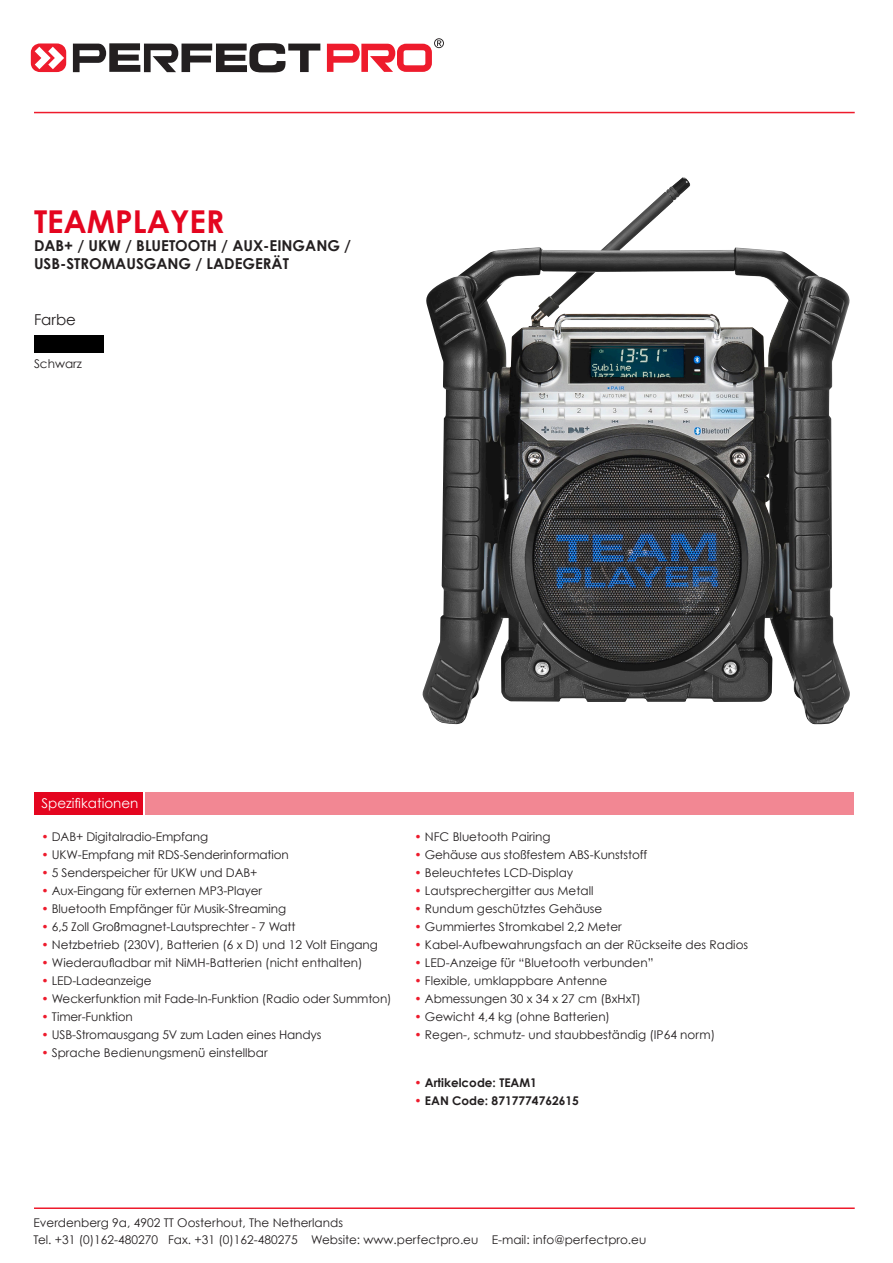
<style>
.page{position:relative;width:893px;height:1263px;background:#fff}
.page>*{position:absolute;margin:0;border:0;box-sizing:border-box;transform-origin:0 0}
.t1{font:700 31.5px "Century Gothic";color:#e4051f}
.t2{font:700 15px "Century Gothic";color:#231f20}
.t3{font:15px "Century Gothic";color:#231f20}
.t4{font:13.5px "Century Gothic";color:#fff}
.t5{font:12px "Century Gothic";color:#231f20}
.t6{font:700 12px "Century Gothic";color:#231f20}
.s1{color:#ee1b2c}
.s2{font-family:"Helvetica Neue"}
</style>
<div class="page">
<svg style="left:31px;top:43px;width:35px;height:29px"></svg>
<svg style="left:73px;top:43px;width:247px;height:29px"></svg>
<svg style="left:327px;top:38px;width:117px;height:34px"></svg>
<hr style="left:34px;top:112px;width:821px;height:1px;background:#ee1b2c">
<div style="left:34px;top:335px;width:69px;height:17px;background:#000"></div>
<div style="left:34px;top:792px;width:109px;height:23px;background:#e4051f"></div>
<div style="left:145px;top:792px;width:709px;height:23px;background:#f28793"></div>
<hr style="left:34px;top:1207px;width:821px;height:2px;background:#ee1b2c">
<img style="left:422px;top:177px;width:428px;height:547px">
<p class="t1" style="left:34px;top:202px;width:192px">TEAMPLAYER</p>
<p class="t2" style="left:34px;top:236px;width:319px">DAB+ / UKW / BLUETOOTH / AUX-EINGANG /</p>
<p class="t2" style="left:34px;top:254px;width:256px">USB-STROMAUSGANG / LADEGERÄT</p>
<p class="t3" style="left:34px;top:311px;width:44px">Farbe</p>
<p class="t5" style="left:34px;top:356px;width:49px">Schwarz</p>
<p class="t4" style="left:41px;top:795px;width:99px">Spezifikationen</p>
<p class="t5" style="left:41px;top:829px;width:168px"><span class="s1">•</span> DAB+ Digitalradio-Empfang</p>
<p class="t5" style="left:41px;top:847px;width:249px"><span class="s1">•</span> UKW-Empfang mit RDS-Senderinformation</p>
<p class="t5" style="left:41px;top:865px;width:217px"><span class="s1">•</span> 5 Senderspeicher für UKW und DAB+</p>
<p class="t5" style="left:41px;top:883px;width:222px"><span class="s1">•</span> Aux-Eingang für externen MP3-Player</p>
<p class="t5" style="left:41px;top:901px;width:246px"><span class="s1">•</span> Bluetooth Empfänger für Musik-Streaming</p>
<p class="t5" style="left:41px;top:919px;width:256px"><span class="s1">•</span> 6,5 Zoll Gro<span class="s2">ß</span>magnet-Lautsprechter - 7 Watt</p>
<p class="t5" style="left:41px;top:937px;width:338px"><span class="s1">•</span> Netzbetrieb (230V), Batterien (6 x D) und 12 Volt Eingang</p>
<p class="t5" style="left:41px;top:955px;width:323px"><span class="s1">•</span> Wiederaufladbar mit NiMH-Batterien (nicht enthalten)</p>
<p class="t5" style="left:41px;top:973px;width:112px"><span class="s1">•</span> LED-Ladeanzeige</p>
<p class="t5" style="left:41px;top:991px;width:352px"><span class="s1">•</span> Weckerfunktion mit Fade-In-Funktion (Radio oder Summton)</p>
<p class="t5" style="left:41px;top:1009px;width:93px"><span class="s1">•</span> Timer-Funktion</p>
<p class="t5" style="left:41px;top:1027px;width:282px"><span class="s1">•</span> USB-Stromausgang 5V zum Laden eines Handys</p>
<p class="t5" style="left:41px;top:1045px;width:228px"><span class="s1">•</span> Sprache Bedienungsmenü einstellbar</p>
<p class="t5" style="left:415px;top:829px;width:138px"><span class="s1">•</span> NFC Bluetooth Pairing</p>
<p class="t5" style="left:415px;top:847px;width:234px"><span class="s1">•</span> Gehäuse aus stoßfestem ABS-Kunststoff</p>
<p class="t5" style="left:415px;top:865px;width:160px"><span class="s1">•</span> Beleuchtetes LCD-Display</p>
<p class="t5" style="left:415px;top:883px;width:180px"><span class="s1">•</span> Lautsprechergitter aus Metall</p>
<p class="t5" style="left:415px;top:901px;width:189px"><span class="s1">•</span> Rundum geschütztes Gehäuse</p>
<p class="t5" style="left:415px;top:919px;width:209px"><span class="s1">•</span> Gummiertes Stromkabel 2,2 Meter</p>
<p class="t5" style="left:415px;top:937px;width:335px"><span class="s1">•</span> Kabel-Aufbewahrungsfach an der Rückseite des Radios</p>
<p class="t5" style="left:415px;top:955px;width:240px"><span class="s1">•</span> LED-Anzeige für “Bluetooth verbunden”</p>
<p class="t5" style="left:415px;top:973px;width:194px"><span class="s1">•</span> Flexible, umklappbare Antenne</p>
<p class="t5" style="left:415px;top:991px;width:228px"><span class="s1">•</span> Abmessungen 30 x 34 x 27 cm (BxHxT)</p>
<p class="t5" style="left:415px;top:1009px;width:197px"><span class="s1">•</span> Gewicht 4,4 kg (ohne Batterien)</p>
<p class="t5" style="left:415px;top:1027px;width:302px"><span class="s1">•</span> Regen-, schmutz- und staubbeständig (IP64 norm)</p>
<p class="t6" style="left:415px;top:1075px;width:124px"><span class="s1">•</span> Artikelcode: TEAM1</p>
<p class="t6" style="left:415px;top:1093px;width:166px"><span class="s1">•</span> EAN Code: 8717774762615</p>
<p class="t5" style="left:34px;top:1216px;width:311px">Everdenberg 9a, 4902 TT Oosterhout, The Netherlands</p>
<p class="t5" style="left:34px;top:1232px;width:614px">Tel. +31 (0)162-480270 Fax. +31 (0)162-480275 Website: www.perfectpro.eu E-mail: info@perfectpro.eu</p>
</div>
